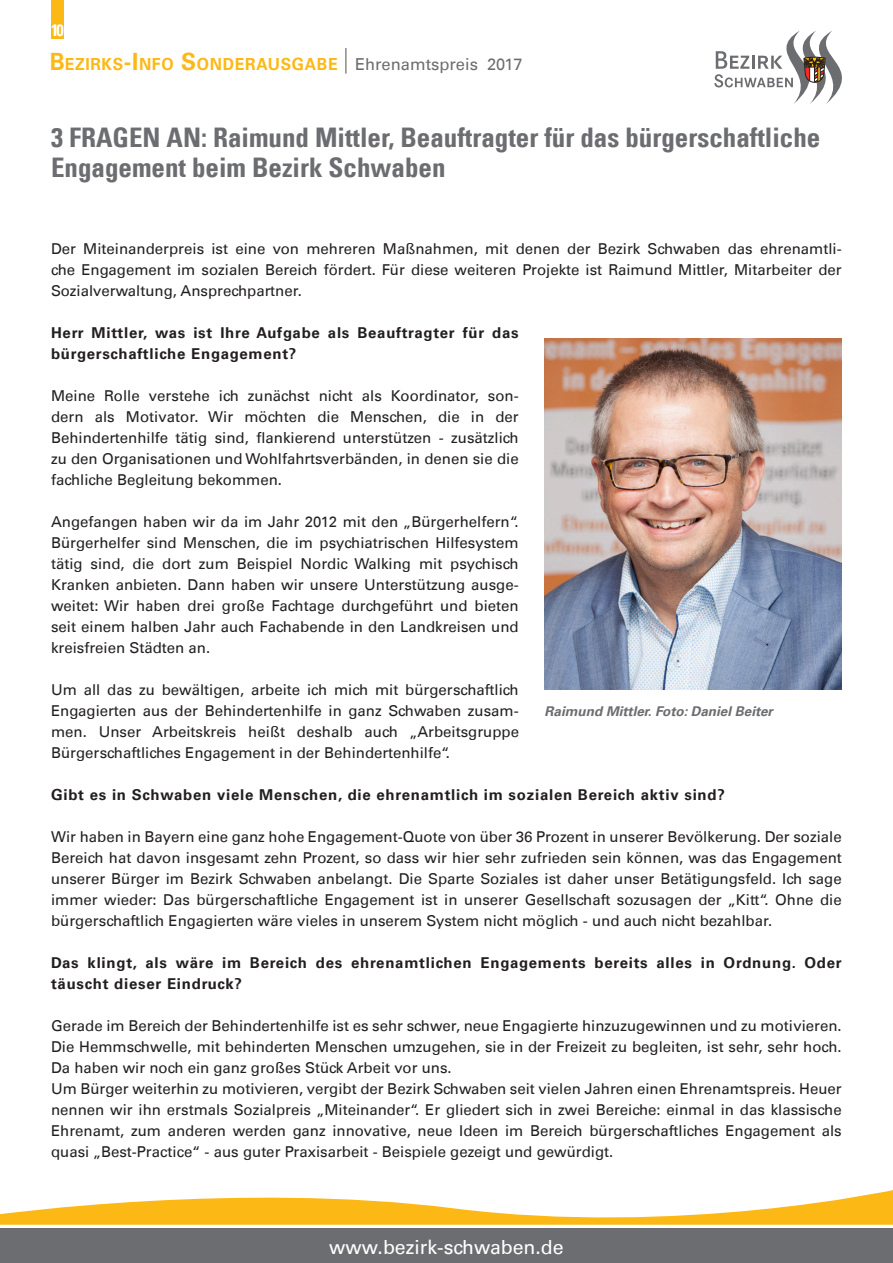
<style>
.page{position:relative;width:893px;height:1263px;background:#fff}
.page>*{position:absolute;margin:0;border:0;box-sizing:border-box;transform-origin:0 0}
.t1{font:700 condensed 27px/30px "Univers LT";color:#6c6d70}
.t2{font:19.5px "Univers LT";color:#fff}
.t3{font:700 16.65px "Univers LT";letter-spacing:.045em;color:#fcb814;scale:.94 1}
.t4{font:700 condensed 16.5px "Univers LT";color:#fff}
.t5{font:15px/21px "Univers LT";color:#231f20;text-align:justify}
.t6{font:700 15px/21px "Univers LT";letter-spacing:.05em;color:#231f20}
.t7{font:italic 700 13.5px "Univers LT";color:#6c6d70}
.s1{font-size:23.85px}
.s2{font-weight:400;font-size:16.5px;color:#6c6d70}
</style>
<div class="page">
<div style="left:51px;top:0;width:13px;height:38px;background:#fcb814"></div>
<svg style="left:714px;top:31px;width:128px;height:73px"></svg>
<svg style="left:345px;top:48px;width:1px;height:26px"></svg>
<div style="left:0;top:1229px;width:893px;height:34px;background:#6c6d70"></div>
<svg style="left:0;top:1190px;width:893px;height:39px"></svg>
<img style="left:544px;top:338px;width:298px;height:352px">
<p class="t4" style="left:51px;top:20px;width:14px">10</p>
<p class="t3" style="left:50px;top:55px;width:505px"><span class="s1">B</span>EZIRKS<span class="s1">-I</span> NFO <span class="s1">S</span>ONDERAUSGABE <span class="s2">Ehrenamtspreis 2017</span></p>
<h1 class="t1" style="left:51px;top:122px;width:771px">3 FRAGEN AN: Raimund Mittler, Beauftragter für das bürgerschaftliche<br>Engagement beim Bezirk Schwaben</h1>
<p class="t5" style="left:51px;top:238px;width:792px">Der Miteinanderpreis ist eine von mehreren Maßnahmen, mit denen der Bezirk Schwaben das ehrenamtli&shy;che Engagement im sozialen Bereich fördert. Für diese weiteren Projekte ist Raimund Mittler, Mitarbeiter der Sozialverwaltung, Ansprechpartner.</p>
<p class="t6" style="left:51px;top:322px;width:469px">Herr Mittler, was ist Ihre Aufgabe als Beauftragter für das bürgerschaftliche Engagement?</p>
<p class="t5" style="left:51px;top:385px;width:469px">Meine Rolle verstehe ich zunächst nicht als Koordinator, son&shy;dern als Motivator. Wir möchten die Menschen, die in der Behindertenhilfe tätig sind, flankierend unterstützen - zusätzlich zu den Organisationen und Wohlfahrtsverbänden, in denen sie die fachliche Begleitung bekommen.</p>
<p class="t5" style="left:51px;top:511px;width:469px">Angefangen haben wir da im Jahr 2012 mit den „Bürgerhelfern“.<br>Bürgerhelfer sind Menschen, die im psychiatrischen Hilfesystem tätig sind, die dort zum Beispiel Nordic Walking mit psychisch Kranken anbieten. Dann haben wir unsere Unterstützung ausge&shy;weitet: Wir haben drei große Fachtage durchgeführt und bieten seit einem halben Jahr auch Fachabende in den Landkreisen und kreisfreien Städten an.</p>
<p class="t5" style="left:51px;top:679px;width:469px">Um all das zu bewältigen, arbeite ich mich mit bürgerschaftlich Engagierten aus der Behindertenhilfe in ganz Schwaben zusam&shy;men. Unser Arbeitskreis heißt deshalb auch „Arbeitsgruppe Bürgerschaftliches Engagement in der Behindertenhilfe“.</p>
<p class="t6" style="left:51px;top:784px;width:675px">Gibt es in Schwaben viele Menschen, die ehrenamtlich im sozialen Bereich aktiv sind?</p>
<p class="t5" style="left:51px;top:826px;width:792px">Wir haben in Bayern eine ganz hohe Engagement-Quote von über 36 Prozent in unserer Bevölkerung. Der soziale Bereich hat davon insgesamt zehn Prozent, so dass wir hier sehr zufrieden sein können, was das Engagement unserer Bürger im Bezirk Schwaben anbelangt. Die Sparte Soziales ist daher unser Betätigungsfeld. Ich sage immer wieder: Das bürgerschaftliche Engagement ist in unserer Gesellschaft sozusagen der „Kitt“. Ohne die bürgerschaftlich Engagierten wäre vieles in unserem System nicht möglich - und auch nicht bezahlbar.</p>
<p class="t6" style="left:51px;top:952px;width:792px">Das klingt, als wäre im Bereich des ehrenamtlichen Engagements bereits alles in Ordnung. Oder täuscht dieser Eindruck?</p>
<p class="t5" style="left:51px;top:1015px;width:792px;text-align:left">Gerade im Bereich der Behindertenhilfe ist es sehr schwer, neue Engagierte hinzuzugewinnen und zu motivieren.<br>Die Hemmschwelle, mit behinderten Menschen umzugehen, sie in der Freizeit zu begleiten, ist sehr, sehr hoch.<br>Da haben wir noch ein ganz großes Stück Arbeit vor uns.<br>Um Bürger weiterhin zu motivieren, vergibt der Bezirk Schwaben seit vielen Jahren einen Ehrenamtspreis. Heuer nennen wir ihn erstmals Sozialpreis „Miteinander“. Er gliedert sich in zwei Bereiche: einmal in das klassische Ehrenamt, zum anderen werden ganz innovative, neue Ideen im Bereich bürgerschaftliches Engagement als quasi „Best-Practice“ - aus guter Praxisarbeit - Beispiele gezeigt und gewürdigt.</p>
<p class="t7" style="left:545px;top:703px;width:230px">Raimund Mittler. Foto: Daniel Beiter</p>
<h2 class="t2" style="left:329px;top:1235px;width:236px">www.bezirk-schwaben.de</h2>
</div>
